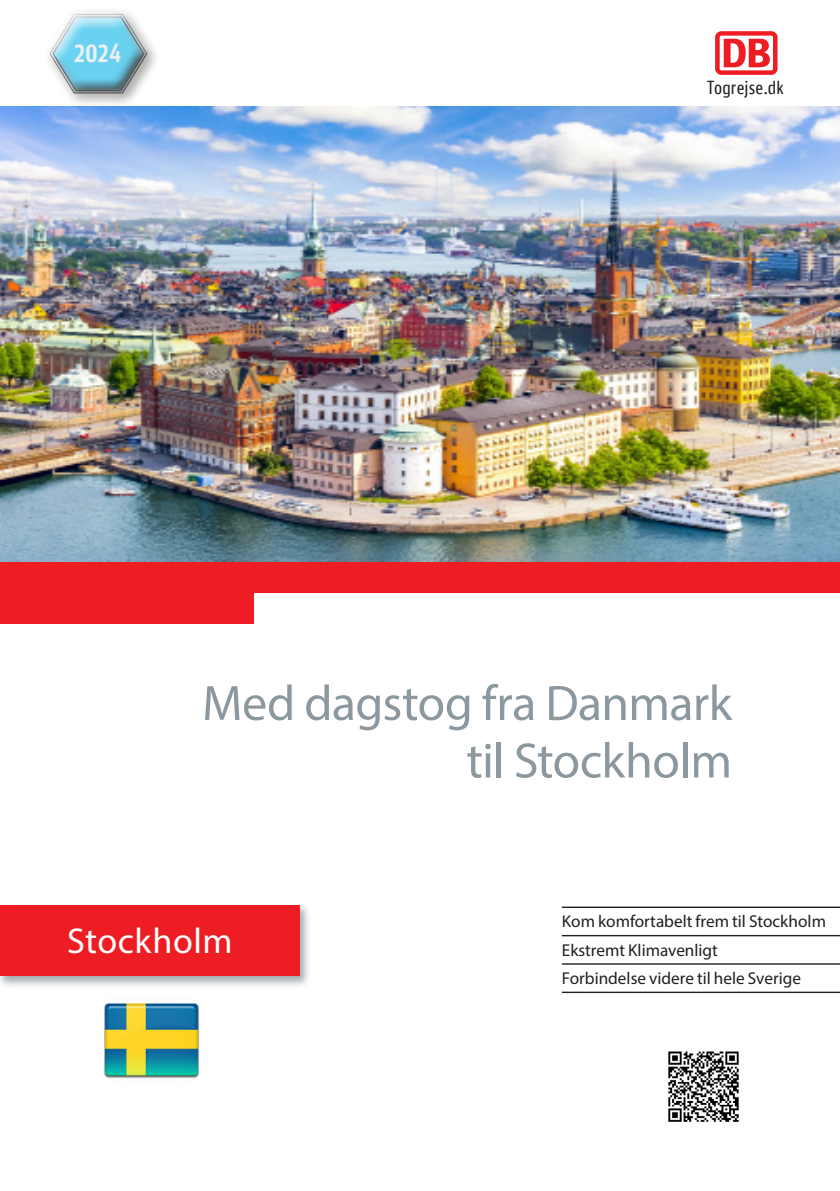
<style>
.page{position:relative;width:840px;height:1191px;background:#fff}
.page>*{position:absolute;margin:0;border:0;box-sizing:border-box;transform-origin:0 0}
.A5__headline{font:50px "Myriad Pro";letter-spacing:-.015em;color:#8b98a0}
.t1{font:36px "Myriad Pro";letter-spacing:.015em;color:#fff}
.DB_copy{font:700 24px "DB Sans Display";color:#edf1f3}
.DB_copy-2{font:18px "DB Sans Display";letter-spacing:.005em;color:#231f20}
.A5__overline_8_6{font:17.2px "Myriad Pro";color:#231f20}
</style>
<div class="page">
<hr style="left:561px;top:906px;width:278px;height:2px;background:#231f20">
<hr style="left:561px;top:935px;width:278px;height:1px;background:#231f20">
<hr style="left:561px;top:963px;width:278px;height:1px;background:#231f20">
<hr style="left:561px;top:991px;width:278px;height:2px;background:#231f20">
<div style="left:0;top:561px;width:839px;height:31px;background:#ee1d23"></div>
<div style="left:0;top:561px;width:253px;height:63px;background:#ee1d23"></div>
<img style="left:0;top:107px;width:839px;height:454px">
<svg style="left:714px;top:31px;width:63px;height:44px"></svg>
<svg style="left:719px;top:36px;width:53px;height:34px"></svg>
<svg style="left:723px;top:39px;width:46px;height:28px"></svg>
<div style="left:0;top:902px;width:311px;height:87px;background:#627179;opacity:.6"></div>
<div style="left:0;top:904px;width:299px;height:71px;background:#ee1d23"></div>
<div style="left:30px;top:0;width:134px;height:111px;background:#fff;opacity:.75"></div>
<div style="left:36px;top:0;width:101px;height:66px;background:#fff"></div>
<div style="left:41px;top:14px;width:121px;height:94px;background:#231f20;opacity:.75"></div>
<img style="left:105px;top:1003px;width:94px;height:76px">
<img style="left:668px;top:1051px;width:71px;height:71px">
<p class="DB_copy" style="left:73px;top:39px;width:49px">2024</p>
<p class="DB_copy-2" style="left:706px;top:78px;width:79px">Togrejse.dk</p>
<p class="A5__headline" style="left:202px;top:672px;width:531px">Med dagstog fra Danmark</p>
<p class="A5__headline" style="left:466px;top:730px;width:267px">til Stockholm</p>
<p class="t1" style="left:67px;top:918px;width:167px">Stockholm</p>
<p class="A5__overline_8_6" style="left:561px;top:911px;width:265px">Kom komfortabelt frem til Stockholm</p>
<p class="A5__overline_8_6" style="left:561px;top:939px;width:157px">Ekstremt Klimavenligt</p>
<p class="A5__overline_8_6" style="left:561px;top:967px;width:240px">Forbindelse videre til hele Sverige</p>
</div>
